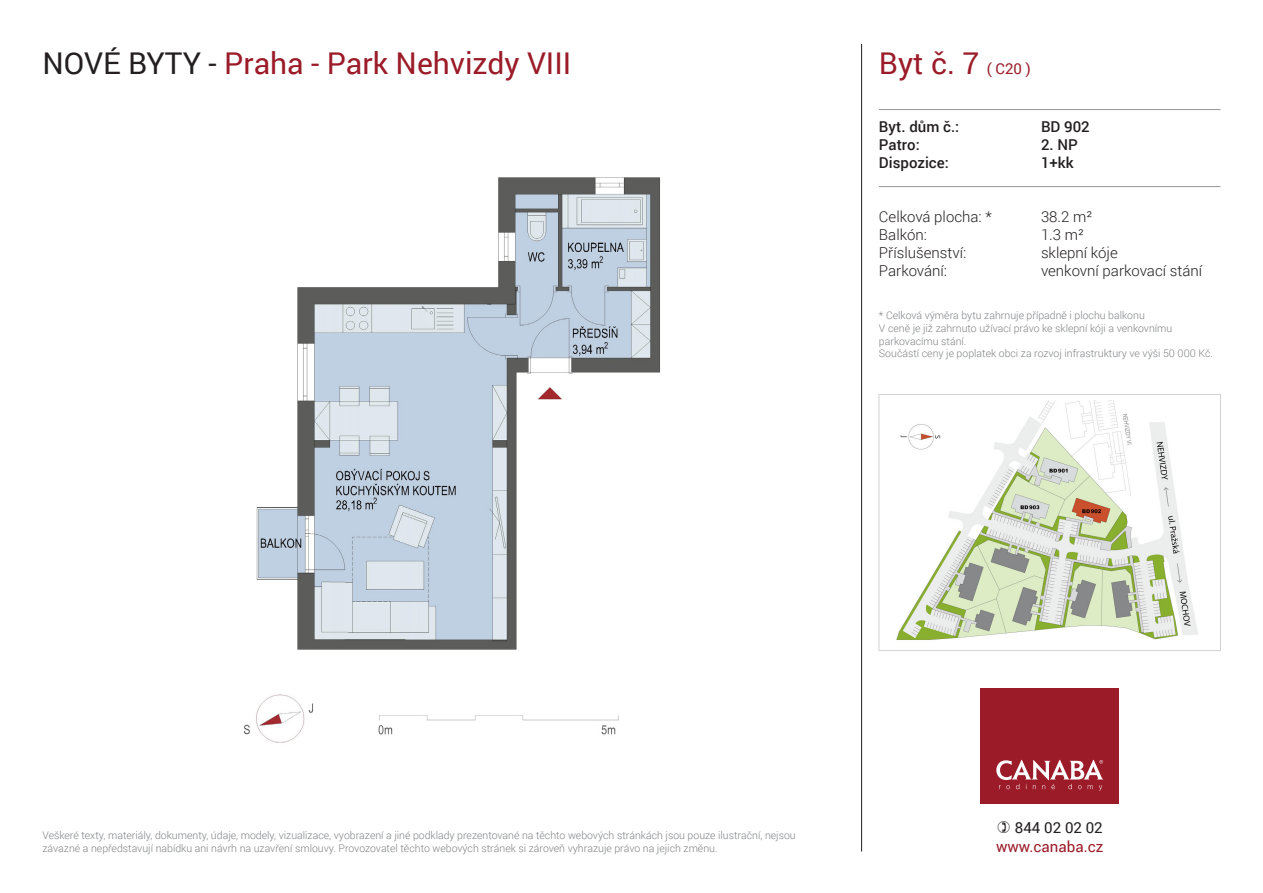
<style>
.page{position:relative;width:1263px;height:893px;background:#fff}
.page>*{position:absolute;margin:0;border:0;box-sizing:border-box;transform-origin:0 0}
.t1{font:30px "Roboto";color:#9b1b28}
.t2{font:15.15px "Roboto";color:#9b1b28}
.t3{font:15.15px "Roboto";color:#231f20}
.t4{font:300 15px "Roboto";color:#231f20}
.t5{font:500 15px "Roboto";color:#231f20}
.t6{font:300 10.5px/12.6px "Roboto";color:#808285}
.s1{color:#231f20}
.s2{font-size:15px}
</style>
<div class="page">
<hr style="left:879px;top:109px;width:341px;height:1px;background:#939598">
<hr style="left:879px;top:186px;width:341px;height:1px;background:#939598">
<img style="left:896px;top:400px;width:302px;height:240px">
<div style="left:879px;top:394px;width:342px;height:257px;border:1px solid #d1d2d4"></div>
<img style="left:243px;top:177px;width:417px;height:566px">
<div style="left:980px;top:688px;width:139px;height:116px;background:#9b1b28"></div>
<svg style="left:996px;top:760px;width:107px;height:31px"></svg>
<hr style="left:861px;top:44px;width:1px;height:807px;background:#231f20">
<p class="t1" style="left:43px;top:42px;width:530px"><span class="s1">NOVÉ BYTY -</span> Praha - Park Nehvizdy VIII</p>
<p class="t1" style="left:879px;top:42px;width:153px">Byt č. 7 <span class="s2">( C20 )</span></p>
<p class="t5" style="left:879px;top:116px;width:82px">Byt. dům č.:</p>
<p class="t5" style="left:1041px;top:116px;width:50px">BD 902</p>
<p class="t5" style="left:879px;top:134px;width:42px">Patro:</p>
<p class="t5" style="left:1041px;top:134px;width:38px">2. NP</p>
<p class="t5" style="left:879px;top:152px;width:71px">Dispozice:</p>
<p class="t5" style="left:1041px;top:152px;width:34px">1+kk</p>
<p class="t4" style="left:879px;top:206px;width:114px">Celková plocha: *</p>
<p class="t4" style="left:1041px;top:206px;width:53px">38.2 m²</p>
<p class="t4" style="left:879px;top:224px;width:50px">Balkón:</p>
<p class="t4" style="left:1041px;top:224px;width:45px">1.3 m²</p>
<p class="t4" style="left:879px;top:242px;width:89px">Příslušenství:</p>
<p class="t4" style="left:1041px;top:242px;width:78px">sklepní kóje</p>
<p class="t4" style="left:879px;top:260px;width:70px">Parkování:</p>
<p class="t4" style="left:1041px;top:260px;width:163px">venkovní parkovací stání</p>
<p class="t6" style="left:879px;top:309px;width:267px">* Celková výměra bytu zahrnuje případně i plochu balkonu</p>
<p class="t6" style="left:879px;top:322px;width:295px">V ceně je již zahrnuto užívací právo ke sklepní kóji a venkovnímu parkovacímu stání.</p>
<p class="t6" style="left:879px;top:347px;width:336px">Součástí ceny je poplatek obci za rozvoj infrastruktury ve výši 50 000 Kč.</p>
<p class="t6" style="left:43px;top:828px;width:755px">Veškeré texty, materiály, dokumenty, údaje, modely, vizualizace, vyobrazení a jiné podklady prezentované na těchto webových stránkách jsou pouze ilustrační, nejsou závazné a nepředstavují nabídku ani návrh na uzavření smlouvy. Provozovatel těchto webových stránek si zároveň vyhrazuje právo na jejich změnu.</p>
<h2 class="t3" style="left:1015px;top:817px;width:89px">844 02 02 02</h2>
<h2 class="t2" style="left:996px;top:835px;width:109px">www.canaba.cz</h2>
</div>
